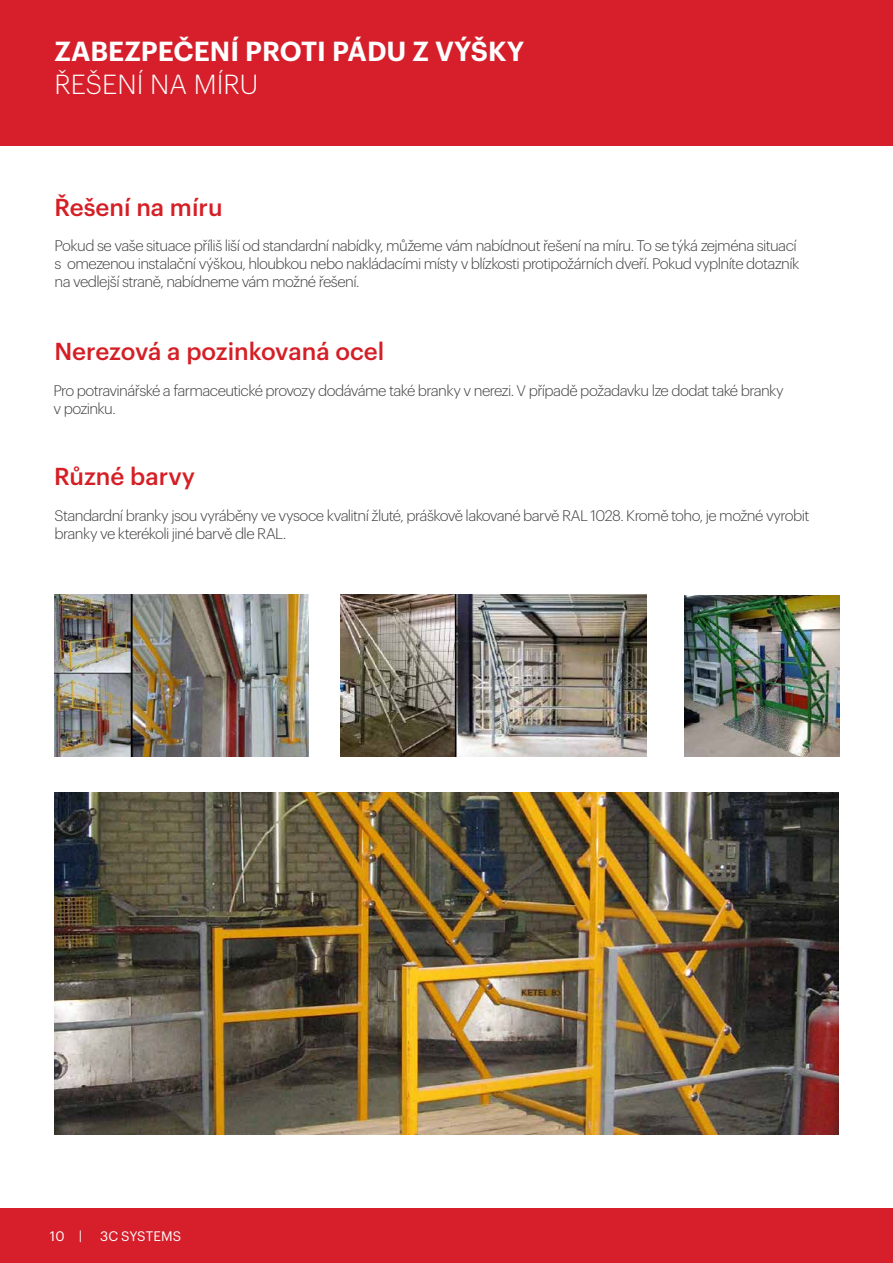
<style>
.page{position:relative;width:893px;height:1263px;background:#fff}
.page>*{position:absolute;margin:0;border:0;box-sizing:border-box;transform-origin:0 0}
.t1{font:600 27px "Graphik";color:#fff}
.t2{font:300 27px "Graphik";color:#fff}
.t3{font:500 24px "Graphik";color:#d51f26}
.t4{font:300 15px/18px "Graphik";letter-spacing:-.04em;color:#414042}
.t5{font:13.5px "Graphik";letter-spacing:.005em;color:#fff}
</style>
<div class="page">
<div style="left:0;top:0;width:893px;height:146px;background:#d61f2b"></div>
<div style="left:0;top:1209px;width:893px;height:54px;background:#d61f2b"></div>
<img style="left:684px;top:595px;width:155px;height:162px">
<img style="left:54px;top:594px;width:254px;height:163px">
<img style="left:341px;top:594px;width:306px;height:163px">
<img style="left:54px;top:792px;width:784px;height:342px">
<h1 class="t1" style="left:54px;top:31px;width:471px">ZABEZPEČENÍ PROTI PÁDU Z VÝŠKY</h1>
<h1 class="t2" style="left:54px;top:64px;width:205px">ŘEŠENÍ NA MÍRU</h1>
<h2 class="t3" style="left:54px;top:189px;width:170px">Řešení na míru</h2>
<p class="t4" style="left:55px;top:235px;width:746px">Pokud se vaše situace příliš liší od standardní nabídky, můžeme vám nabídnout řešení na míru. To se týká zejména situací s omezenou instalační výškou, hloubkou nebo nakládacími místy v blízkosti protipožárních dveří. Pokud vyplníte dotazník na vedlejší straně, nabídneme vám možné řešení.</p>
<h2 class="t3" style="left:54px;top:333px;width:331px">Nerezová a pozinkovaná ocel</h2>
<p class="t4" style="left:53px;top:380px;width:732px">Pro potravinářské a farmaceutické provozy dodáváme také branky v nerezi. V případě požadavku lze dodat také branky v pozinku.</p>
<h2 class="t3" style="left:54px;top:458px;width:142px">Různé barvy</h2>
<p class="t4" style="left:55px;top:506px;width:756px">Standardní branky jsou vyráběny ve vysoce kvalitní žluté, práškově lakované barvě RAL 1028. Kromě toho, je možné vyrobit branky ve kterékoli jiné barvě dle RAL.</p>
<p class="t5" style="left:50px;top:1226px;width:34px">10 |</p>
<p class="t5" style="left:100px;top:1226px;width:83px">3C SYSTEMS</p>
</div>
